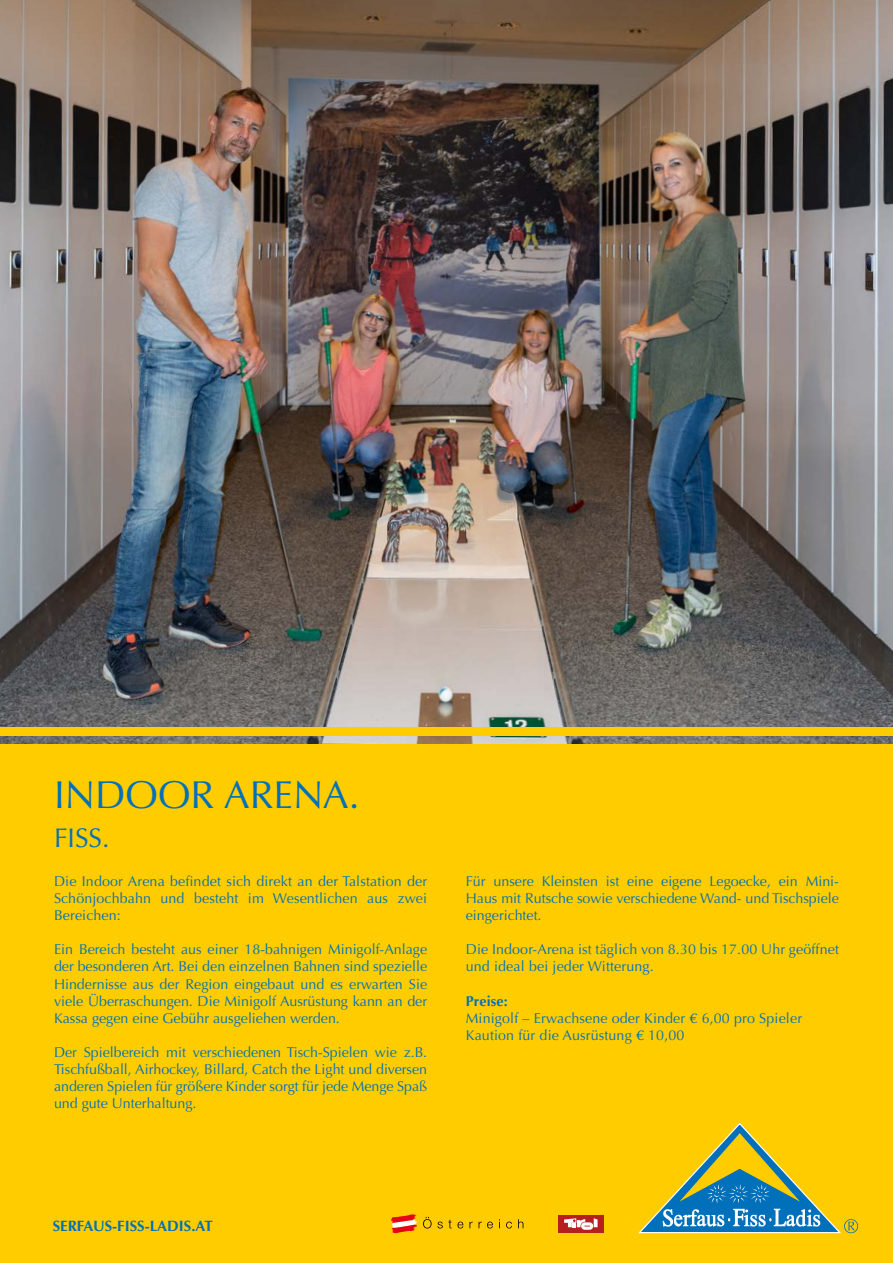
<style>
.page{position:relative;width:893px;height:1263px;background:#fff}
.page>*{position:absolute;margin:0;border:0;box-sizing:border-box;transform-origin:0 0}
.t1{font:39px "Optima";color:#0070ba}
.t2{font:27px "Optima";color:#0070ba}
.t3{font:700 15px "Optima";color:#0070ba}
.t4{font:14.25px/17.1px "Optima";letter-spacing:.01em;color:#0070ba;text-align:justify}
.t5{font:700 14.25px "Optima";letter-spacing:.01em;color:#0070ba}
</style>
<div class="page">
<img style="left:0;top:0;width:893px;height:744px">
<div style="left:0;top:744px;width:893px;height:519px;background:#fc0"></div>
<div style="left:0;top:727px;width:893px;height:9px;background:#fc0"></div>
<div style="left:558px;top:1215px;width:45px;height:17px;background:#b51f1f"></div>
<svg style="left:564px;top:1218px;width:34px;height:12px"></svg>
<svg style="left:638px;top:1122px;width:220px;height:112px"></svg>
<svg style="left:423px;top:1217px;width:40px;height:11px"></svg>
<svg style="left:469px;top:1221px;width:4px;height:7px"></svg>
<svg style="left:479px;top:1221px;width:14px;height:7px"></svg>
<svg style="left:506px;top:1221px;width:6px;height:7px"></svg>
<svg style="left:518px;top:1219px;width:5px;height:9px"></svg>
<svg style="left:391px;top:1214px;width:26px;height:19px"></svg>
<h1 class="t1" style="left:54px;top:772px;width:307px">INDOOR ARENA.</h1>
<h2 class="t2" style="left:54px;top:822px;width:57px">FISS.</h2>
<p class="t4" style="left:54px;top:873px;width:375px">Die Indoor Arena befindet sich direkt an der Talstation der Schönjochbahn und besteht im Wesentlichen aus zwei Bereichen:</p>
<p class="t4" style="left:54px;top:941px;width:375px">Ein Bereich besteht aus einer 18-bahnigen Minigolf-Anlage der besonderen Art. Bei den einzelnen Bahnen sind spezielle Hindernisse aus der Region eingebaut und es erwarten Sie viele Überraschungen. Die Minigolf Ausrüstung kann an der Kassa gegen eine Gebühr ausgeliehen werden.</p>
<p class="t4" style="left:54px;top:1044px;width:375px">Der Spielbereich mit verschiedenen Tisch-Spielen wie z.B.<br>Tischfußball, Airhockey, Billard, Catch the Light und diversen anderen Spielen für größere Kinder sorgt für jede Menge Spaß und gute Unterhaltung.</p>
<p class="t4" style="left:466px;top:873px;width:375px">Für unsere Kleinsten ist eine eigene Legoecke, ein Mini-Haus mit Rutsche sowie verschiedene Wand- und Tischspiele eingerichtet.</p>
<p class="t4" style="left:466px;top:941px;width:375px">Die Indoor-Arena ist täglich von 8.30 bis 17.00 Uhr geöffnet und ideal bei jeder Witterung.</p>
<p class="t5" style="left:466px;top:992px;width:44px">Preise:</p>
<p class="t4" style="left:466px;top:1009px;width:338px">Minigolf – Erwachsene oder Kinder € 6,00 pro Spieler<br>Kaution für die Ausrüstung € 10,00</p>
<p class="t3" style="left:53px;top:1217px;width:162px">SERFAUS-FISS-LADIS.AT</p>
</div>
